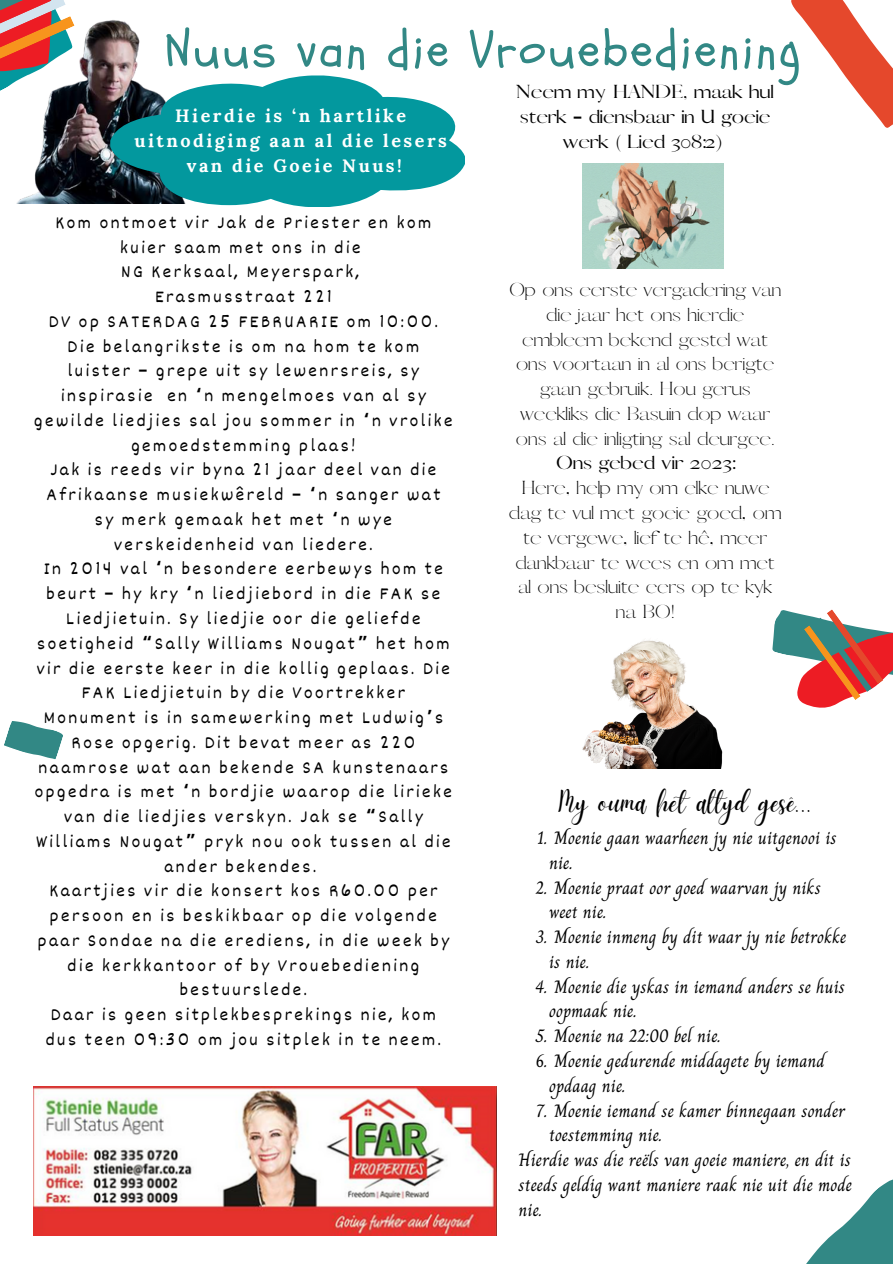
<style>
.page{position:relative;width:893px;height:1264px;background:#fff}
.page>*{position:absolute;margin:0;border:0;box-sizing:border-box;transform-origin:0 0}
.t1{font:50.7px "Schoolbell";letter-spacing:.05em;color:#328885}
.t2{font:30px "Daydream";color:#000}
.t3{font:18px/24.8px "Dekko";letter-spacing:.14em;color:#000;text-align:center}
.t4{font:18px/24.8px "Charm";color:#000}
.t5{font:300 18px/24.8px "Pierson";color:#000;text-align:center}
.t6{font:18px/24.8px "Pierson";color:#000;text-align:center}
.t7{font:700 18px "Lora";letter-spacing:.14em;color:#fff}
.s1{font-family:"Noto Sans Gurmukhi";font-weight:700}
</style>
<div class="page">
<svg style="left:0;top:0;width:66px;height:91px"></svg>
<svg style="left:4px;top:721px;width:59px;height:39px"></svg>
<svg style="left:772px;top:609px;width:120px;height:99px"></svg>
<img style="left:11px;top:16px;width:129px;height:188px">
<svg style="left:110px;top:75px;width:355px;height:132px;fill:#03989e"></svg>
<img style="left:34px;top:1086px;width:462px;height:148px">
<svg style="left:807px;top:1180px;width:85px;height:83px"></svg>
<svg style="left:791px;top:0;width:101px;height:128px"></svg>
<img style="left:582px;top:164px;width:141px;height:104px">
<img style="left:582px;top:640px;width:141px;height:128px">
<p class="t1" style="left:165px;top:16px;width:636px">Nuus van die Vrouebediening</p>
<p class="t6" style="left:516px;top:80px;width:259px">Neem my HANDE, maak hul sterk <span class="s1">–</span> diensbaar in U goeie werk (Lied 308:2)</p>
<p class="t7" style="left:175px;top:104px;width:232px">Hierdie is ‘n hartlike</p>
<p class="t7" style="left:134px;top:129px;width:314px">uitnodiging aan al die lesers</p>
<p class="t7" style="left:187px;top:154px;width:216px">van die Goeie Nuus!</p>
<p class="t3" style="left:55px;top:209px;width:377px">Kom ontmoet vir Jak de Priester en kom kuier saam met ons in die</p>
<p class="t3" style="left:121px;top:259px;width:240px">NG Kerksaal, Meyerspark,</p>
<p class="t3" style="left:155px;top:283px;width:178px">Erasmusstraat 221</p>
<p class="t3" style="left:49px;top:308px;width:391px">DV op SATERDAG 25 FEBRUARIE om 10:00.</p>
<p class="t3" style="left:34px;top:333px;width:420px">Die belangrikste is om na hom te kom<br>luister <span class="s1">–</span> grepe uit sy lewenrsreis, sy inspirasie en <span class="s1">‘</span>n mengelmoes van al sy gewilde liedjies sal jou sommer in <span class="s1">‘</span>n vrolike gemoedstemming plaas!</p>
<p class="t3" style="left:46px;top:457px;width:395px">Jak is reeds vir byna 21 jaar deel van die Afrikaanse musiekwêreld <span class="s1">– ‘</span>n sanger wat sy merk gemaak het met <span class="s1">‘</span>n wye verskeidenheid van liedere.</p>
<p class="t3" style="left:35px;top:556px;width:418px">In 2014 val <span class="s1">‘</span>n besondere eerbewys hom te beurt <span class="s1">–</span> hy kry <span class="s1">‘</span>n liedjiebord in die FAK se Liedjietuin. Sy liedjie oor die geliefde soetigheid <span class="s1">“</span>Sally Williams Nougat<span class="s1">”</span> het hom vir die eerste keer in die kollig geplaas. Die FAK Liedjietuin by die Voortrekker Monument is in samewerking met Ludwig<span class="s1">’</span>s Rose opgerig. Dit bevat meer as 220 naamrose wat aan bekende SA kunstenaars opgedra is met <span class="s1">‘</span>n bordjie waarop die lirieke van die liedjies verskyn. Jak se <span class="s1">“</span>Sally Williams Nougat<span class="s1">”</span> pryk nou ook tussen al die ander bekendes.</p>
<p class="t3" style="left:38px;top:877px;width:413px">Kaartjies vir die konsert kos R60.00 per persoon en is beskikbaar op die volgende paar Sondae na die erediens, in die week by die kerkkantoor of by Vrouebediening bestuurslede.</p>
<p class="t3" style="left:46px;top:1001px;width:396px;text-align:left">Daar is geen sitplekbesprekings nie, kom dus teen 09:30 om jou sitplek in te neem.</p>
<p class="t5" style="left:509px;top:278px;width:273px">Op ons eerste vergadering van die jaar het ons hierdie embleem bekend gestel wat ons voortaan in al ons berigte gaan gebruik. Hou gerus weekliks die Basuin dop waar ons al die inligting sal deurgee.</p>
<p class="t6" style="left:556px;top:451px;width:180px">Ons gebed vir 2023:</p>
<p class="t5" style="left:509px;top:476px;width:274px">Here, help my om elke nuwe dag te vul met goeie goed, om te vergewe, lief te hê, meer dankbaar te wees en om met al ons besluite eers op te kyk na BO!</p>
<p class="t2" style="left:558px;top:784px;width:256px">My ouma het altyd gesê...</p>
<p class="t4" style="left:549px;top:825px;width:289px;text-indent:-12px">1. Moenie gaan waarheen jy nie uitgenooi is nie.</p>
<p class="t4" style="left:549px;top:875px;width:273px;text-indent:-13px">2. Moenie praat oor goed waarvan jy niks weet nie.</p>
<p class="t4" style="left:549px;top:924px;width:299px;text-indent:-13px">3. Moenie inmeng by dit waar jy nie betrokke is nie.</p>
<p class="t4" style="left:549px;top:974px;width:297px;text-indent:-14px">4. Moenie die yskas in iemand anders se huis oopmaak nie.</p>
<p class="t4" style="left:536px;top:1023px;width:186px">5. Moenie na 22:00 bel nie.</p>
<p class="t4" style="left:549px;top:1048px;width:277px;text-indent:-13px">6. Moenie gedurende middagete by iemand opdaag nie.</p>
<p class="t4" style="left:549px;top:1097px;width:297px;text-indent:-13px">7. Moenie iemand se kamer binnegaan sonder toestemming nie.</p>
<p class="t4" style="left:518px;top:1147px;width:335px;text-align:justify">Hierdie was die reëls van goeie maniere, en dit is steeds geldig want maniere raak nie uit die mode nie.</p>
</div>
